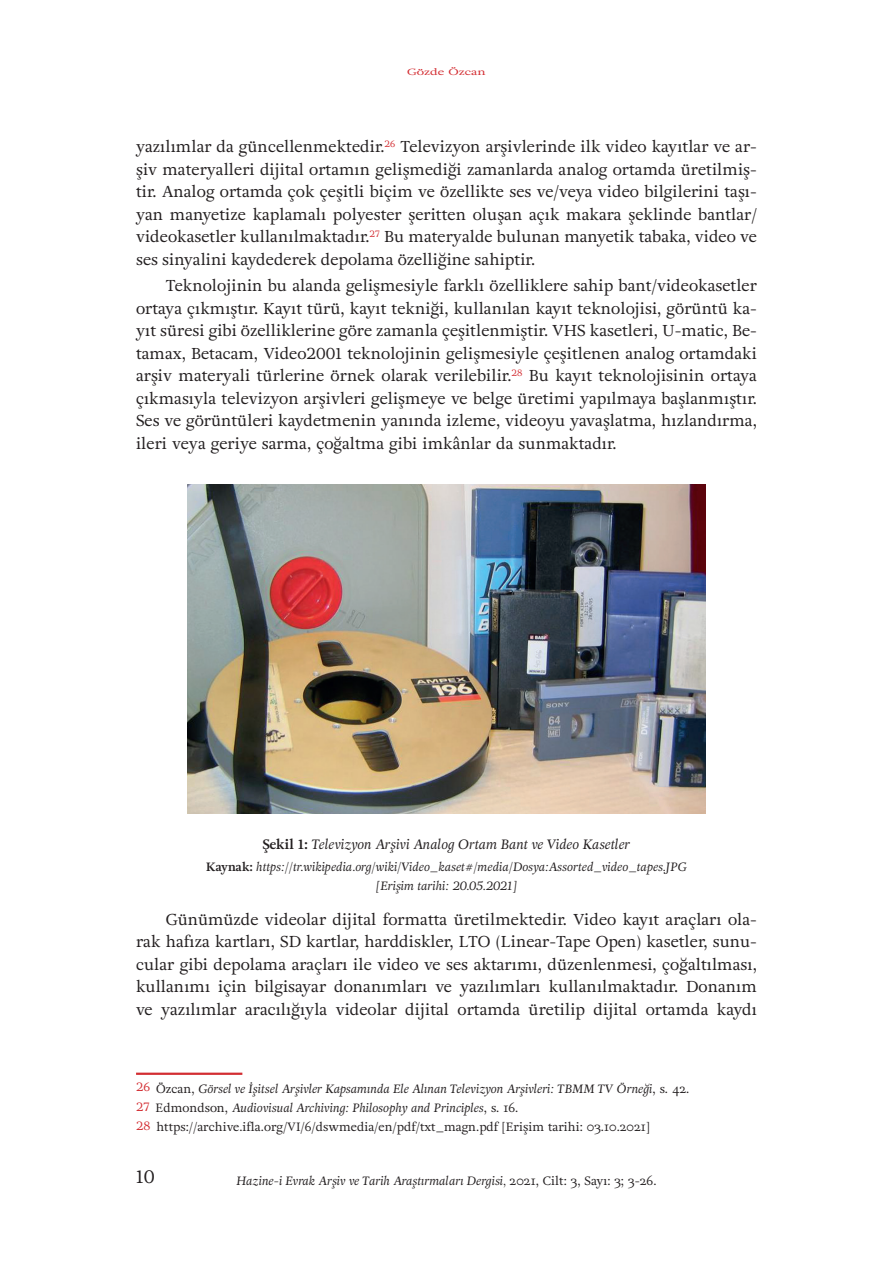
<style>
.page{position:relative;width:893px;height:1263px;background:#fff}
.page>*{position:absolute;margin:0;border:0;box-sizing:border-box;transform-origin:0 0}
.t1{font:18px "Adriane Text";color:#231f20}
.t2{font:15.75px/22.5px "Adriane Text";color:#231f20;text-align:justify}
.t3{font:italic 13.5px "Adriane Text";color:#231f20}
.t4{font:italic 12px/19.2px "Adriane Text";color:#231f20;text-align:center}
.t5{font:8.85px "Adriane Text";color:#d32d32;scale:1.43 1}
.s1{font-weight:700;font-style:normal}
.s2{font-style:normal;color:#d32d32}
.s3{font-style:normal}
</style>
<div class="page">
<hr style="left:136px;top:1072px;width:106px;height:3px;background:#d32d32">
<img style="left:187px;top:484px;width:519px;height:330px">
<p class="t5" style="left:407px;top:66px;width:57px">Gözde Özcan</p>
<p class="t2" style="left:136px;top:135px;width:622px">yazılımlar da güncellenmektedir.<sup>26</sup> Televizyon arşivlerinde ilk video kayıtlar ve ar&shy;şiv materyalleri dijital ortamın gelişmediği zamanlarda analog ortamda üretilmiş&shy;tir. Analog ortamda çok çeşitli biçim ve özellikte ses ve/veya video bilgilerini taşı&shy;yan manyetize kaplamalı polyester şeritten oluşan açık makara şeklinde bantlar/ videokasetler kullanılmaktadır.<sup>27</sup> Bu materyalde bulunan manyetik tabaka, video ve ses sinyalini kaydederek depolama özelliğine sahiptir.</p>
<p class="t2" style="left:136px;top:274px;width:622px;text-indent:30px">Teknolojinin bu alanda gelişmesiyle farklı özelliklere sahip bant/videokasetler ortaya çıkmıştır. Kayıt türü, kayıt tekniği, kullanılan kayıt teknolojisi, görüntü ka&shy;yıt süresi gibi özelliklerine göre zamanla çeşitlenmiştir. VHS kasetleri, U-matic, Be&shy;tamax, Betacam, Video2001 teknolojinin gelişmesiyle çeşitlenen analog ortamdaki arşiv materyali türlerine örnek olarak verilebilir.<sup>28</sup> Bu kayıt teknolojisinin ortaya çıkmasıyla televizyon arşivleri gelişmeye ve belge üretimi yapılmaya başlanmıştır.<br>Ses ve görüntüleri kaydetmenin yanında izleme, videoyu yavaşlatma, hızlandırma, ileri veya geriye sarma, çoğaltma gibi imkânlar da sunmaktadır.</p>
<p class="t3" style="left:263px;top:835px;width:369px"><span class="s1">Şekil 1:</span> Televizyon Arşivi Analog Ortam Bant ve Video Kasetler</p>
<p class="t4" style="left:206px;top:858px;width:482px;line-height:18px"><span class="s1">Kaynak:</span> https://tr.wikipedia.org/wiki/Video_kaset#/media/Dosya:Assorted_video_tapes.JPG [Erişim tarihi: 20.05.2021]</p>
<p class="t2" style="left:136px;top:908px;width:622px;text-indent:30px">Günümüzde videolar dijital formatta üretilmektedir. Video kayıt araçları ola&shy;rak hafıza kartları, SD kartlar, harddiskler, LTO (Linear-Tape Open) kasetler, sunu&shy;cular gibi depolama araçları ile video ve ses aktarımı, düzenlenmesi, çoğaltılması, kullanımı için bilgisayar donanımları ve yazılımları kullanılmaktadır. Donanım ve yazılımlar aracılığıyla videolar dijital ortamda üretilip dijital ortamda kaydı</p>
<p class="t4" style="left:136px;top:1079px;width:555px;text-align:left"><span class="s2">26</span> <span class="s3">Özcan,</span> Görsel ve İşitsel Arşivler Kapsamında Ele Alınan Televizyon Arşivleri: TBMM TV Örneği<span class="s3">, s. 42.<br></span><span class="s2">27</span> <span class="s3">Edmondson,</span> Audiovisual Archiving: Philosophy and Principles<span class="s3">, s. 16.<br></span><span class="s2">28</span> <span class="s3">https://archive.ifla.org/VI/6/dswmedia/en/pdf/txt_magn.pdf [Erişim tarihi: 03.10.2021]</span></p>
<p class="t1" style="left:136px;top:1164px;width:20px">10</p>
<p class="t4" style="left:236px;top:1171px;width:421px">Hazine-i Evrak Arşiv ve Tarih Araştırmaları Dergisi, <span class="s3">2021, Cilt: 3, Sayı: 3; 3-26.</span></p>
</div>
